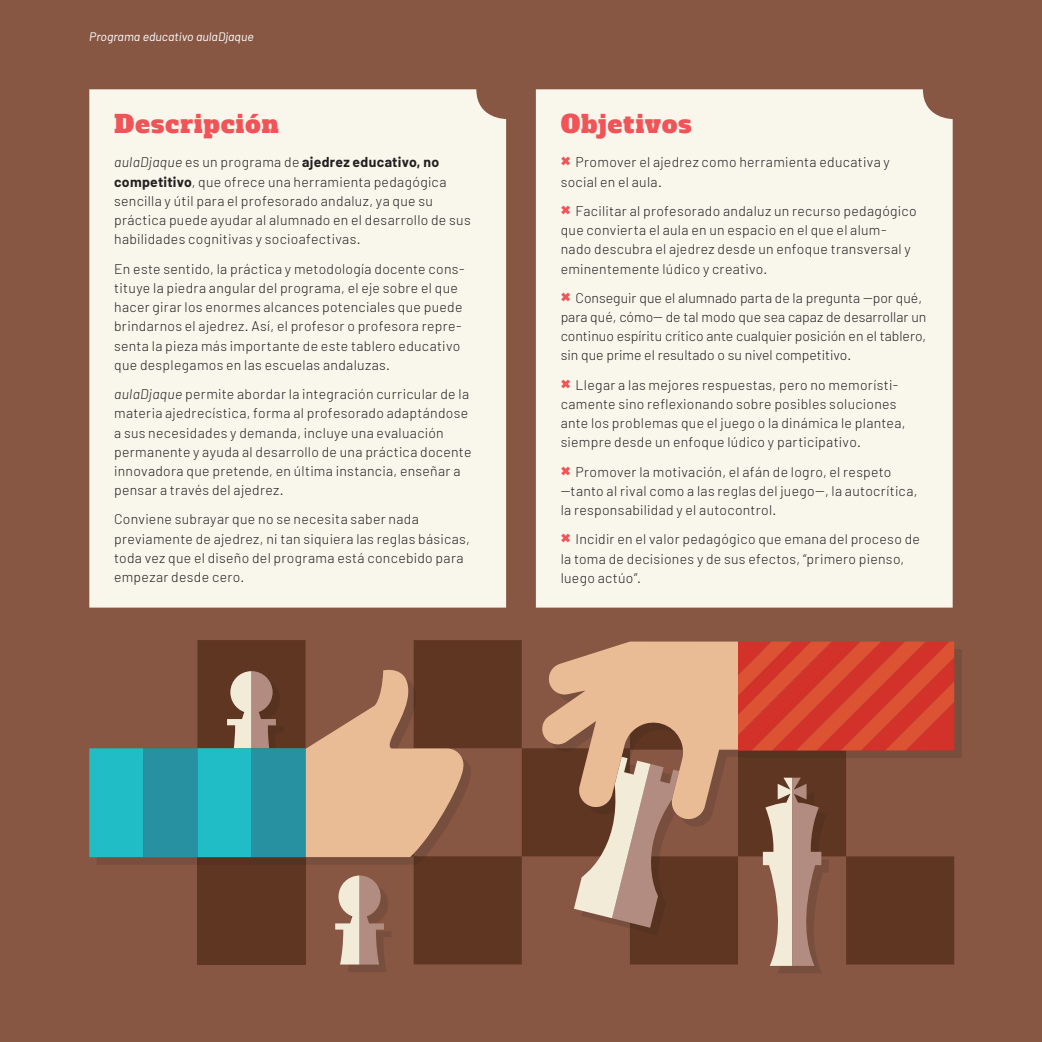
<style>
.page{position:relative;width:1042px;height:1042px;background:#885744}
.page>*{position:absolute;margin:0;border:0;box-sizing:border-box;transform-origin:0 0}
.t1{font:24.5px "Alfa Slab One";letter-spacing:.05em;color:#f05458}
.t2{font:300 14px/19.2px "Barlow";letter-spacing:.02em;color:#231f20}
.t3{font:300 14px/19.2px "Barlow";color:#231f20}
.t4{font:italic 12.25px "Barlow";color:#fff}
.s1{font-style:italic}
.s2{font-weight:700}
.s3{font-family:"Alfa Slab One";font-weight:400;font-size:17.5px;color:#f05458}
</style>
<div class="page">
<div style="left:89px;top:89px;width:417px;height:518px;background:#f9f7ec"></div>
<div style="left:536px;top:89px;width:416px;height:518px;background:#f9f7ec"></div>
<div style="left:97px;top:649px;width:865px;height:324px;background:#231f20;opacity:.15"></div>
<svg style="left:540px;top:641px;width:414px;height:325px"></svg>
<svg style="left:89px;top:640px;width:433px;height:217px"></svg>
<svg style="left:335px;top:875px;width:49px;height:89px"></svg>
<p class="t4" style="left:89px;top:29px;width:166px">Programa educativo aulaDjaque</p>
<h1 class="t1" style="left:114px;top:108px;width:166px">Descripción</h1>
<p class="t2" style="left:114px;top:152px;width:358px"><span class="s1">aulaDjaque</span> es un programa de <span class="s2">ajedrez educativo, no competitivo</span>, que ofrece una herramienta pedagógica sencilla y útil para el profesorado andaluz, ya que su práctica puede ayudar al alumnado en el desarrollo de sus habilidades cognitivas y socioafectivas.</p>
<p class="t2" style="left:114px;top:258px;width:352px">En este sentido, la práctica y metodología docente cons&shy;tituye la piedra angular del programa, el eje sobre el que hacer girar los enormes alcances potenciales que puede brindarnos el ajedrez. Así, el profesor o profesora repre&shy;senta la pieza más importante de este tablero educativo que desplegamos en las escuelas andaluzas.</p>
<p class="t2" style="left:114px;top:384px;width:359px"><span class="s1">aulaDjaque</span> permite abordar la integración curricular de la materia ajedrecística, forma al profesorado adaptándose a sus necesidades y demanda, incluye una evaluación permanente y ayuda al desarrollo de una práctica docente innovadora que pretende, en última instancia, enseñar a pensar a través del ajedrez.</p>
<p class="t2" style="left:114px;top:509px;width:357px">Conviene subrayar que no se necesita saber nada previamente de ajedrez, ni tan siquiera las reglas básicas, toda vez que el diseño del programa está concebido para empezar desde cero.</p>
<h1 class="t1" style="left:561px;top:108px;width:132px">Objetivos</h1>
<p class="t2" style="left:561px;top:152px;width:331px"><span class="s3">×</span> Promover el ajedrez como herramienta educativa y social en el aula.</p>
<p class="t2" style="left:561px;top:201px;width:357px"><span class="s3">×</span> Facilitar al profesorado andaluz un recurso pedagógico que convierta el aula en un espacio en el que el alum&shy;nado descubra el ajedrez desde un enfoque transversal y eminentemente lúdico y creativo.</p>
<p class="t3" style="left:561px;top:288px;width:367px"><span class="s3">×</span> Conseguir que el alumnado parta de la pregunta --por qué, para qué, cómo-- de tal modo que sea capaz de desarrollar un continuo espíritu crítico ante cualquier posición en el tablero, sin que prime el resultado o su nivel competitivo.</p>
<p class="t2" style="left:561px;top:375px;width:346px"><span class="s3">×</span> Llegar a las mejores respuestas, pero no memorísti&shy;camente sino reflexionando sobre posibles soluciones ante los problemas que el juego o la dinámica le plantea, siempre desde un enfoque lúdico y participativo.</p>
<p class="t2" style="left:561px;top:461px;width:358px"><span class="s3">×</span> Promover la motivación, el afán de logro, el respeto --tanto al rival como a las reglas del juego--, la autocrítica, la responsabilidad y el autocontrol.</p>
<p class="t2" style="left:561px;top:529px;width:361px"><span class="s3">×</span> Incidir en el valor pedagógico que emana del proceso de la toma de decisiones y de sus efectos, “primero pienso, luego actúo”.</p>
</div>
